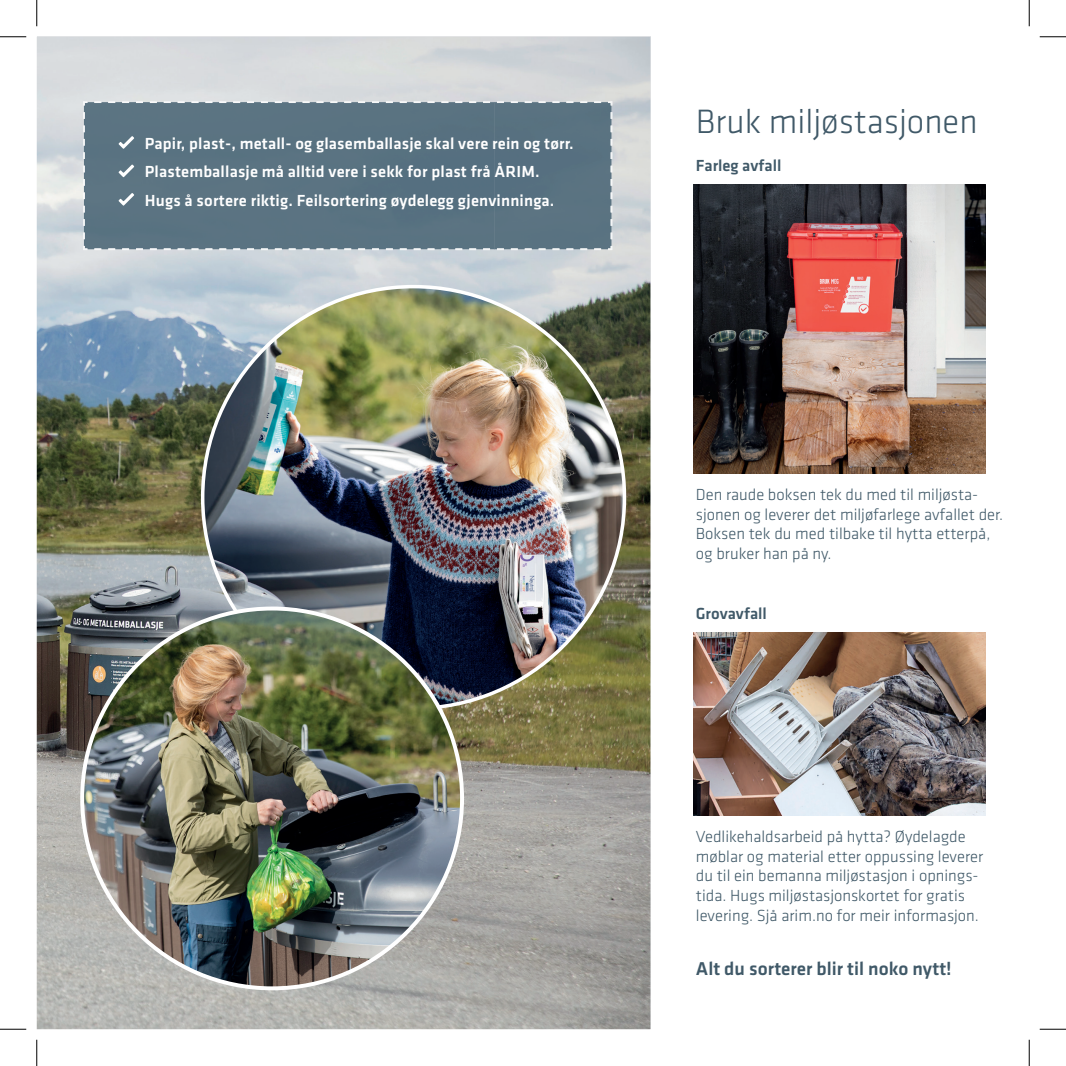
<style>
.page{position:relative;width:1066px;height:1066px;background:#fff}
.page>*{position:absolute;margin:0;border:0;box-sizing:border-box;transform-origin:0 0}
.t1{font:300 35px "Klavika Basic";color:#405968}
.t2{font:500 19.25px "Klavika Basic";color:#405968}
.t3{font:300 16.62px/19.9px "Klavika Basic";color:#405968}
.t4{font:500 16.62px/28.3px "Klavika Basic";letter-spacing:.01em;color:#fff}
.t5{font:500 16.62px "Klavika Basic";color:#405968}
</style>
<div class="page">
<img style="left:37px;top:37px;width:613px;height:992px">
<div style="left:84px;top:102px;width:527px;height:147px;background:#5a7381"></div>
<img style="left:83px;top:112px;width:2px;height:127px">
<img style="left:94px;top:248px;width:507px;height:2px">
<img style="left:610px;top:112px;width:2px;height:127px">
<img style="left:94px;top:101px;width:507px;height:2px">
<svg style="left:83px;top:101px;width:4px;height:4px"></svg>
<svg style="left:608px;top:101px;width:4px;height:4px"></svg>
<svg style="left:83px;top:246px;width:4px;height:4px"></svg>
<svg style="left:608px;top:246px;width:4px;height:4px"></svg>
<img style="left:201px;top:285px;width:425px;height:425px">
<img style="left:80px;top:606px;width:384px;height:384px">
<img style="left:694px;top:184px;width:292px;height:289px">
<img style="left:694px;top:632px;width:292px;height:184px">
<svg style="left:119px;top:136px;width:15px;height:13px"></svg>
<svg style="left:119px;top:164px;width:15px;height:13px"></svg>
<svg style="left:119px;top:193px;width:15px;height:13px"></svg>
<svg style="left:0;top:36px;width:26px;height:1px"></svg>
<svg style="left:1039px;top:36px;width:27px;height:1px"></svg>
<svg style="left:0;top:1029px;width:26px;height:1px"></svg>
<svg style="left:1039px;top:1029px;width:27px;height:1px"></svg>
<svg style="left:36px;top:0;width:1px;height:26px"></svg>
<svg style="left:36px;top:1039px;width:1px;height:27px"></svg>
<svg style="left:1029px;top:0;width:1px;height:26px"></svg>
<svg style="left:1029px;top:1039px;width:1px;height:27px"></svg>
<p class="t4" style="left:145px;top:129px;width:430px">Papir, plast-, metall- og glasemballasje skal vere rein og tørr.<br>Plastemballasje må alltid vere i sekk for plast frå ÅRIM.<br>Hugs å sortere riktig. Feilsortering øydelegg gjenvinninga.</p>
<h1 class="t1" style="left:696px;top:100px;width:283px">Bruk miljøstasjonen</h1>
<p class="t5" style="left:696px;top:154px;width:87px">Farleg avfall</p>
<p class="t3" style="left:696px;top:484px;width:309px">Den raude boksen tek du med til miljøsta&shy;sjonen og leverer det miljøfarlege avfallet der.<br>Boksen tek du med tilbake til hytta etterpå, og bruker han på ny.</p>
<p class="t5" style="left:696px;top:602px;width:72px">Grovavfall</p>
<p class="t3" style="left:696px;top:826px;width:289px">Vedlikehaldsarbeid på hytta? Øydelagde møblar og material etter oppussing leverer du til ein bemanna miljøstasjon i opnings&shy;tida. Hugs miljøstasjonskortet for gratis levering. Sjå arim.no for meir informasjon.</p>
<p class="t2" style="left:696px;top:956px;width:257px">Alt du sorterer blir til noko nytt!</p>
</div>
